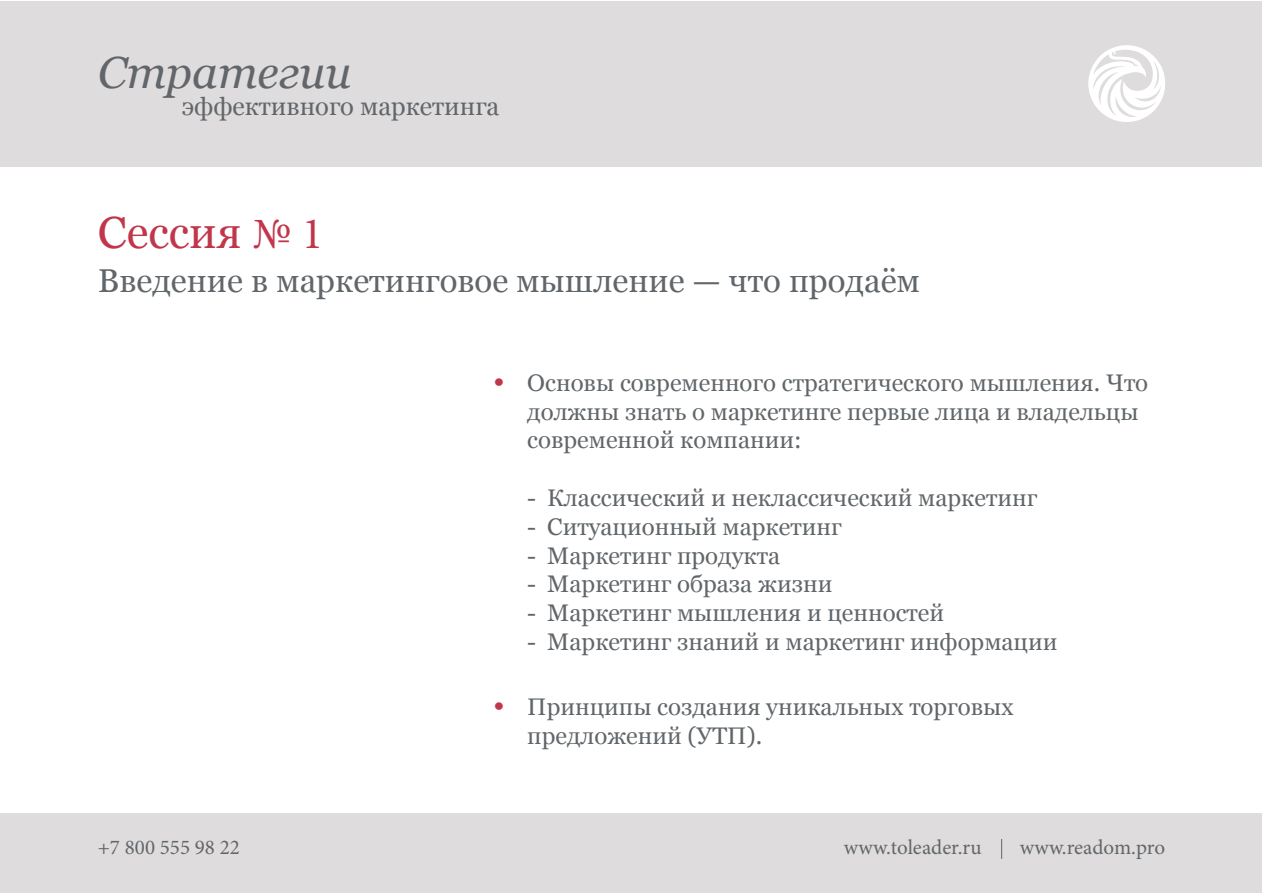
<style>
.page{position:relative;width:1263px;height:893px;background:#fff}
.page>*{position:absolute;margin:0;border:0;box-sizing:border-box;transform-origin:0 0}
.t1{font:italic 45px "Georgia";color:#62666a}
.t2{font:45px "Georgia";color:#c1364b}
.t3{font:33px "Georgia";color:#61666a}
.t4{font:25.5px "Georgia";color:#62666a}
.t5{font:24px/28.8px "Georgia";color:#61666a}
.t6{font:21px "Minion Pro";color:#62666a}
.s1{font-family:"Minion Pro"}
.s2{font-size:30px;color:#c1364b}
</style>
<div class="page">
<div style="left:1px;top:813px;width:1261px;height:79px;background:#dedcdd"></div>
<div style="left:1px;top:1px;width:1261px;height:165px;background:#dedcdd"></div>
<svg style="left:1088px;top:45px;width:77px;height:77px"></svg>
<svg style="left:1001px;top:839px;width:1px;height:20px"></svg>
<h1 class="t1" style="left:98px;top:40px;width:255px">Стратегии</h1>
<p class="t4" style="left:182px;top:88px;width:319px">эффективного маркетинга</p>
<p class="t2" style="left:98px;top:200px;width:227px">Сессия <span class="s1">№ 1</span></p>
<p class="t3" style="left:98px;top:257px;width:824px">Введение в маркетинговое мышление — что продаём</p>
<p class="t5" style="left:527px;top:367px;width:622px;text-indent:-34px"><span class="s2">•</span> Основы современного стратегического мышления. Что должны знать о маркетинге первые лица и владельцы современной компании:</p>
<p class="t5" style="left:527px;top:482px;width:511px">- Классический и неклассический маркетинг</p>
<p class="t5" style="left:527px;top:511px;width:316px">- Ситуационный маркетинг</p>
<p class="t5" style="left:527px;top:540px;width:254px">- Маркетинг продукта</p>
<p class="t5" style="left:527px;top:569px;width:307px">- Маркетинг образа жизни</p>
<p class="t5" style="left:527px;top:597px;width:418px">- Маркетинг мышления и ценностей</p>
<p class="t5" style="left:527px;top:626px;width:532px">- Маркетинг знаний и маркетинг информации</p>
<p class="t6" style="left:98px;top:833px;width:144px">+7 800 555 98 22</p>
<p class="t5" style="left:527px;top:691px;width:488px;text-indent:-34px"><span class="s2">•</span> Принципы создания уникальных торговых предложений (УТП).</p>
<p class="t6" style="left:844px;top:833px;width:139px">www.toleader.ru</p>
<p class="t6" style="left:1020px;top:833px;width:147px">www.readom.pro</p>
</div>
